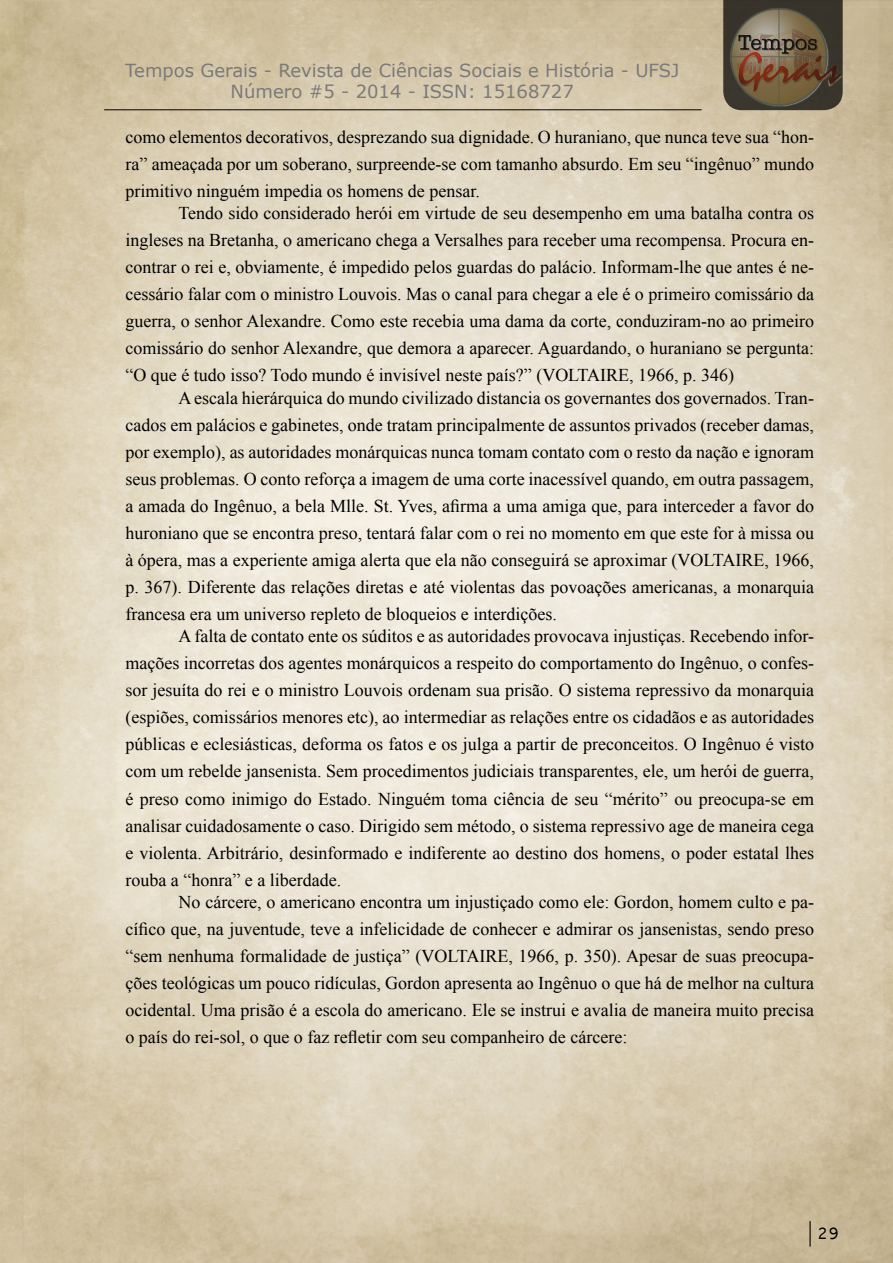
<style>
.page{position:relative;width:893px;height:1263px;background:#fff}
.page>*{position:absolute;margin:0;border:0;box-sizing:border-box;transform-origin:0 0}
.Body_Text{font:18px/27px "Times New Roman";color:#000;text-align:justify}
.t1{font:18px/21.6px "Verdana";color:#7a7a7a;text-align:center}
.t2{font:18px "Raavi";color:#000}
</style>
<div class="page">
<img style="left:0;top:0;width:893px;height:1263px">
<hr style="left:104px;top:109px;width:598px;height:1px;background:#000">
<svg style="left:723px;top:0;width:120px;height:110px"></svg>
<img style="left:724px;top:4px;width:169px;height:106px">
<hr style="left:809px;top:1221px;width:2px;height:25px;background:#000">
<p class="t1" style="left:125px;top:59px;width:556px">Tempos Gerais - Revista de Ciências Sociais e História - UFSJ<br>Número #5 - 2014 - ISSN: 15168727</p>
<p class="Body_Text" style="left:125px;top:123px;width:690px">como elementos decorativos, desprezando sua dignidade. O huraniano, que nunca teve sua “hon&shy;ra” ameaçada por um soberano, surpreende-se com tamanho absurdo. Em seu “ingênuo” mundo primitivo ninguém impedia os homens de pensar.</p>
<p class="Body_Text" style="left:125px;top:199px;width:690px;text-indent:53px">Tendo sido considerado herói em virtude de seu desempenho em uma batalha contra os ingleses na Bretanha, o americano chega a Versalhes para receber uma recompensa. Procura en&shy;contrar o rei e, obviamente, é impedido pelos guardas do palácio. Informam-lhe que antes é ne&shy;cessário falar com o ministro Louvois. Mas o canal para chegar a ele é o primeiro comissário da guerra, o senhor Alexandre. Como este recebia uma dama da corte, conduziram-no ao primeiro comissário do senhor Alexandre, que demora a aparecer. Aguardando, o huraniano se pergunta: “O que é tudo isso? Todo mundo é invisível neste país?” (VOLTAIRE, 1966, p. 346)</p>
<p class="Body_Text" style="left:125px;top:384px;width:690px;text-indent:53px">A escala hierárquica do mundo civilizado distancia os governantes dos governados. Tran&shy;cados em palácios e gabinetes, onde tratam principalmente de assuntos privados (receber damas, por exemplo), as autoridades monárquicas nunca tomam contato com o resto da nação e ignoram seus problemas. O conto reforça a imagem de uma corte inacessível quando, em outra passagem, a amada do Ingênuo, a bela Mlle. St. Yves, afirma a uma amiga que, para interceder a favor do huroniano que se encontra preso, tentará falar com o rei no momento em que este for à missa ou à ópera, mas a experiente amiga alerta que ela não conseguirá se aproximar (VOLTAIRE, 1966, p. 367). Diferente das relações diretas e até violentas das povoações americanas, a monarquia francesa era um universo repleto de bloqueios e interdições.</p>
<p class="Body_Text" style="left:125px;top:622px;width:690px;text-indent:53px">A falta de contato ente os súditos e as autoridades provocava injustiças. Recebendo infor&shy;mações incorretas dos agentes monárquicos a respeito do comportamento do Ingênuo, o confes&shy;sor jesuíta do rei e o ministro Louvois ordenam sua prisão. O sistema repressivo da monarquia (espiões, comissários menores etc), ao intermediar as relações entre os cidadãos e as autoridades públicas e eclesiásticas, deforma os fatos e os julga a partir de preconceitos. O Ingênuo é visto com um rebelde jansenista. Sem procedimentos judiciais transparentes, ele, um herói de guerra, é preso como inimigo do Estado. Ninguém toma ciência de seu “mérito” ou preocupa-se em analisar cuidadosamente o caso. Dirigido sem método, o sistema repressivo age de maneira cega e violenta. Arbitrário, desinformado e indiferente ao destino dos homens, o poder estatal lhes rouba a “honra” e a liberdade.</p>
<p class="Body_Text" style="left:125px;top:888px;width:690px;text-indent:53px">No cárcere, o americano encontra um injustiçado como ele: Gordon, homem culto e pa&shy;cífico que, na juventude, teve a infelicidade de conhecer e admirar os jansenistas, sendo preso “sem nenhuma formalidade de justiça” (VOLTAIRE, 1966, p. 350). Apesar de suas preocupa&shy;ções teológicas um pouco ridículas, Gordon apresenta ao Ingênuo o que há de melhor na cultura ocidental. Uma prisão é a escola do americano. Ele se instrui e avalia de maneira muito precisa o país do rei-sol, o que o faz refletir com seu companheiro de cárcere:</p>
<p class="t2" style="left:817px;top:1222px;width:23px">29</p>
</div>
